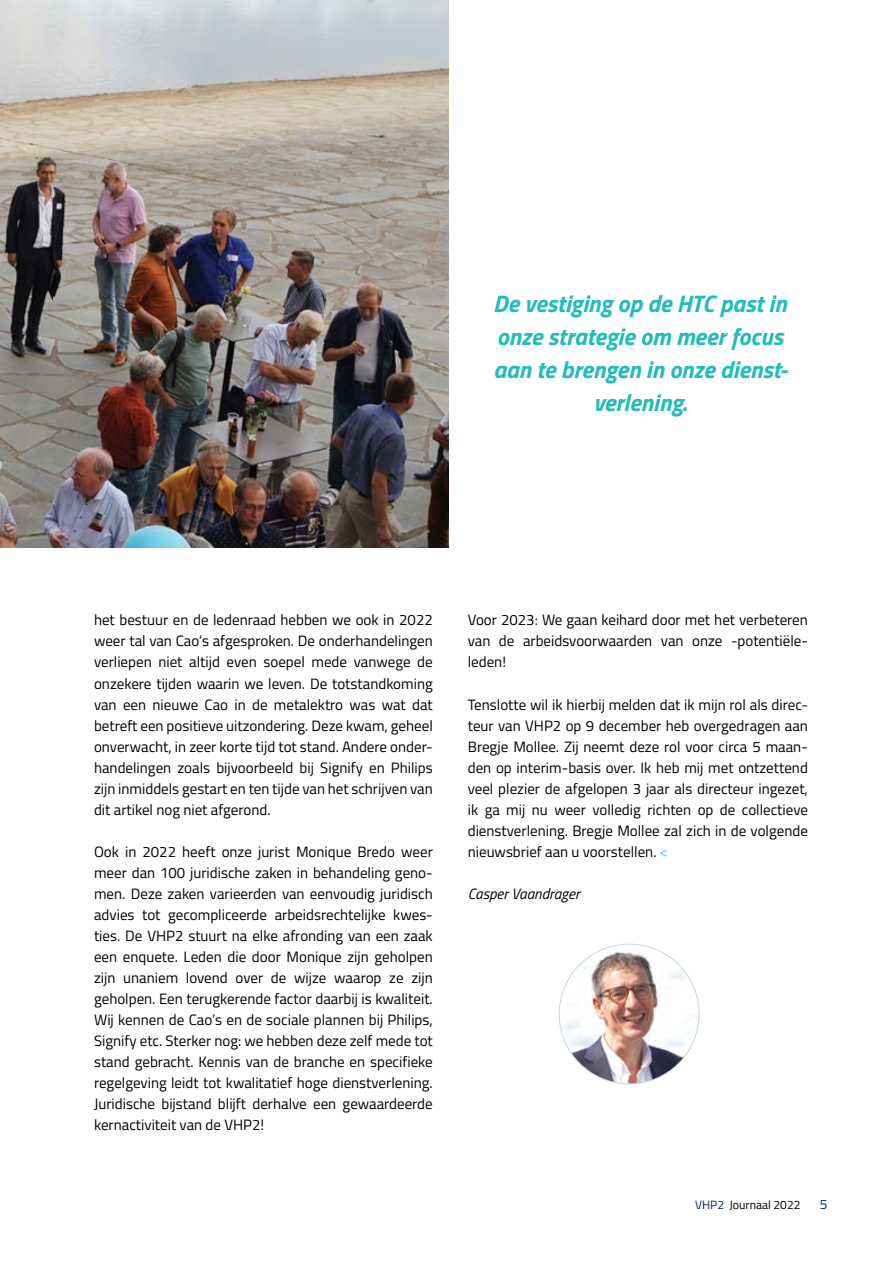
<style>
.page{position:relative;width:893px;height:1263px;background:#fff}
.page>*{position:absolute;margin:0;border:0;box-sizing:border-box;transform-origin:0 0}
._1_platte_tkst{font:italic 700 24px/33px "Titillium Web";color:#21bcbb;text-align:center}
._1_platte_tkst-2{font:15px/21px "Titillium Web";color:#000;text-align:justify}
._1_platte_tkst-3{font:italic 15px "Titillium Web";color:#000}
.t1{font:13.5px "Titillium Web";color:#002457}
.t2{font:12px "Titillium Web";color:#000}
.s1{color:#44c8f5}
.s2{color:#002457}
</style>
<div class="page">
<img style="left:0;top:0;width:449px;height:548px">
<img style="left:559px;top:944px;width:140px;height:140px;border-radius:50%">
<img style="left:0;top:0;width:445px;height:528px">
<p class="_1_platte_tkst" style="left:493px;top:286px;width:296px">De vestiging op de HTC past in onze strategie om meer focus aan te brengen in onze dienst&shy;verlening.</p>
<p class="_1_platte_tkst-2" style="left:94px;top:609px;width:340px">het bestuur en de ledenraad hebben we ook in 2022 weer tal van Cao’s afgesproken. De onderhandelingen verliepen niet altijd even soepel mede vanwege de onzekere tijden waarin we leven. De totstandkoming van een nieuwe Cao in de metalektro was wat dat betreft een positieve uitzondering. Deze kwam, geheel onverwacht, in zeer korte tijd tot stand. Andere onder&shy;handelingen zoals bijvoorbeeld bij Signify en Philips zijn inmiddels gestart en ten tijde van het schrijven van dit artikel nog niet afgerond.</p>
<p class="_1_platte_tkst-2" style="left:94px;top:840px;width:340px">Ook in 2022 heeft onze jurist Monique Bredo weer meer dan 100 juridische zaken in behandeling geno&shy;men. Deze zaken varieerden van eenvoudig juridisch advies tot gecompliceerde arbeidsrechtelijke kwes&shy;ties. De VHP2 stuurt na elke afronding van een zaak een enquete. Leden die door Monique zijn geholpen zijn unaniem lovend over de wijze waarop ze zijn geholpen. Een terugkerende factor daarbij is kwaliteit.<br>Wij kennen de Cao’s en de sociale plannen bij Philips, Signify etc. Sterker nog: we hebben deze zelf mede tot stand gebracht. Kennis van de branche en specifieke regelgeving leidt tot kwalitatief hoge dienstverlening.<br>Juridische bijstand blijft derhalve een gewaardeerde kernactiviteit van de VHP2!</p>
<p class="_1_platte_tkst-2" style="left:468px;top:609px;width:342px">Voor 2023: We gaan keihard door met het verbeteren van de arbeidsvoorwaarden van onze -potentiële&shy;leden!</p>
<p class="_1_platte_tkst-2" style="left:468px;top:693px;width:342px">Tenslotte wil ik hierbij melden dat ik mijn rol als direc&shy;teur van VHP2 op 9 december heb overgedragen aan Bregje Mollee. Zij neemt deze rol voor circa 5 maan&shy;den op interim-basis over. Ik heb mij met ontzettend veel plezier de afgelopen 3 jaar als directeur ingezet, ik ga mij nu weer volledig richten op de collectieve dienstverlening. Bregje Mollee zal zich in de volgende nieuwsbrief aan u voorstellen. <span class="s1">&lt;</span></p>
<p class="_1_platte_tkst-3" style="left:468px;top:882px;width:114px">Casper Vaandrager</p>
<p class="t2" style="left:695px;top:1196px;width:107px"><span class="s2">VHP2</span> Journaal 2022</p>
<p class="t1" style="left:820px;top:1194px;width:9px">5</p>
</div>
